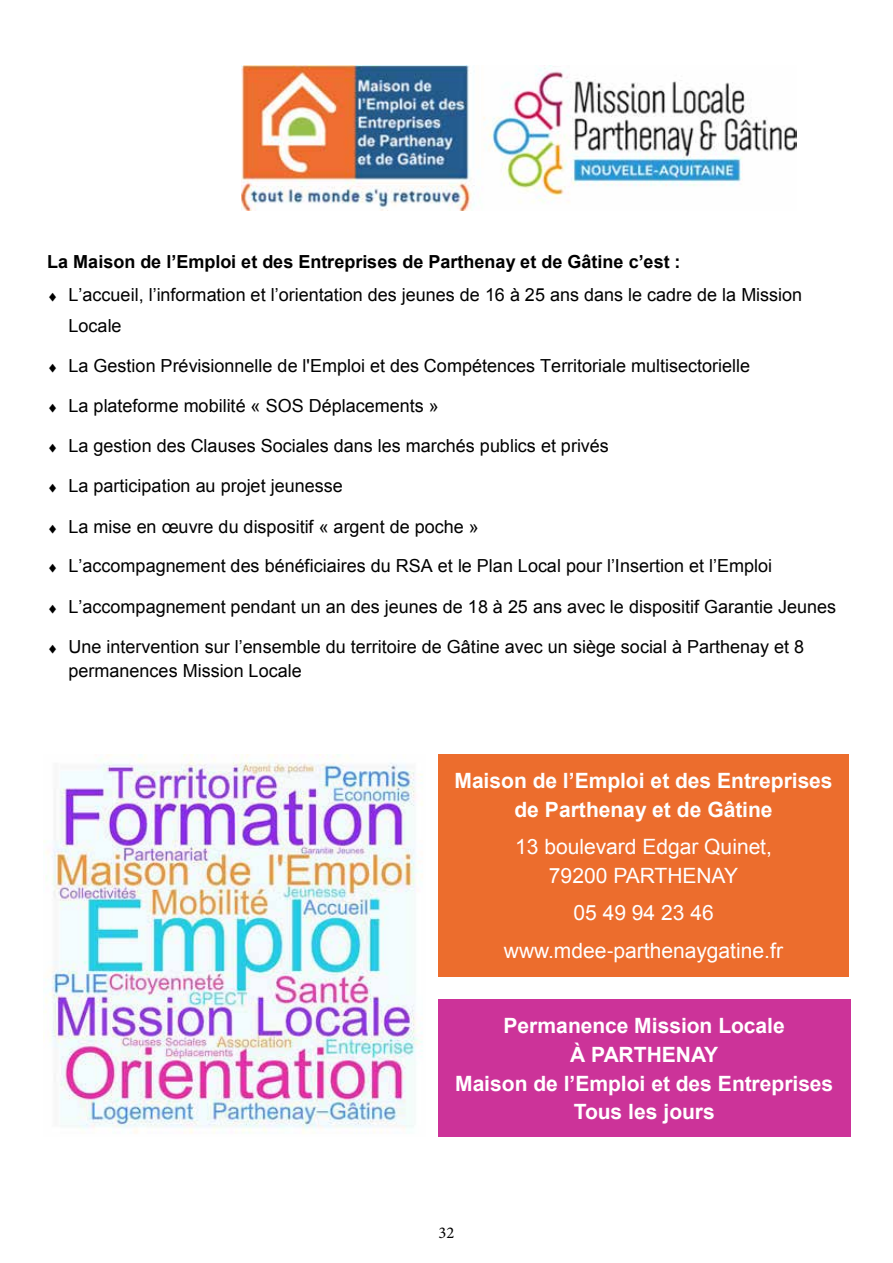
<style>
.page{position:relative;width:893px;height:1263px;background:#fff}
.page>*{position:absolute;margin:0;border:0;box-sizing:border-box;transform-origin:0 0}
.t1{font:700 21px/28.8px "Arial";color:#fff;text-align:center}
.t2{font:21px/28.8px "Arial";color:#fff;text-align:center}
.t3{font:18px/33.2px "Arial";color:#000}
.t4{font:16.5px "Minion Pro";color:#000}
.s1{font-weight:700}
.s2{font-family:"Helvetica"}
</style>
<div class="page">
<div style="left:438px;top:754px;width:411px;height:223px;background:#ec6d2d"></div>
<img style="left:43px;top:754px;width:380px;height:380px">
<div style="left:438px;top:999px;width:413px;height:138px;background:#c39"></div>
<img style="left:242px;top:65px;width:554px;height:145px">
<p class="t3" style="left:47px;top:245px;width:756px"><span class="s1">La Maison de l’Emploi et des Entreprises de Parthenay et de Gâtine c’est :<br></span>♦ L’accueil, l’information et l’orientation des jeunes de 16 à 25 ans dans le cadre de la Mission</p>
<p class="t3" style="left:68px;top:309px;width:55px">Locale</p>
<p class="t3" style="left:47px;top:350px;width:704px">♦ La Gestion Prévisionnelle de l'Emploi et des Compétences Territoriale multisectorielle</p>
<p class="t3" style="left:47px;top:390px;width:393px">♦ La plateforme mobilité « SOS Déplacements »</p>
<p class="t3" style="left:47px;top:430px;width:563px">♦ La gestion des Clauses Sociales dans les marchés publics et privés</p>
<p class="t3" style="left:47px;top:470px;width:297px">♦ La participation au projet jeunesse</p>
<p class="t3" style="left:47px;top:510px;width:433px">♦ La mise en œuvre du dispositif « argent de poche »</p>
<p class="t3" style="left:47px;top:550px;width:726px">♦ L’accompagnement des bénéficiaires du RSA et le Plan Local pour l’Insertion et l’Emploi</p>
<p class="t3" style="left:47px;top:590px;width:790px">♦ L’accompagnement pendant un an des jeunes de 18 à 25 ans avec le dispositif Garantie Jeunes</p>
<p class="t3" style="left:68px;top:634px;width:737px;line-height:24.6px;text-indent:-21px">♦ Une intervention sur l’ensemble du territoire de Gâtine avec un siège social à Parthenay et 8 permanences Mission Locale</p>
<p class="t1" style="left:454px;top:767px;width:380px">Maison de l’Emploi et des Entreprises de Parthenay et de Gâtine</p>
<p class="t2" style="left:515px;top:832px;width:258px">13 boulevard Edgar Quinet,<br>79200 PARTHENAY</p>
<p class="t2" style="left:504px;top:894px;width:281px;line-height:37.8px">05 49 94 23 46 www.mdee<span class="s2">-</span>parthenaygatine.fr</p>
<p class="t1" style="left:455px;top:1012px;width:380px">Permanence Mission Locale<br>À PARTHENAY<br>Maison de l’Emploi et des Entreprises<br>Tous les jours</p>
<p class="t4" style="left:439px;top:1222px;width:17px">32</p>
</div>
